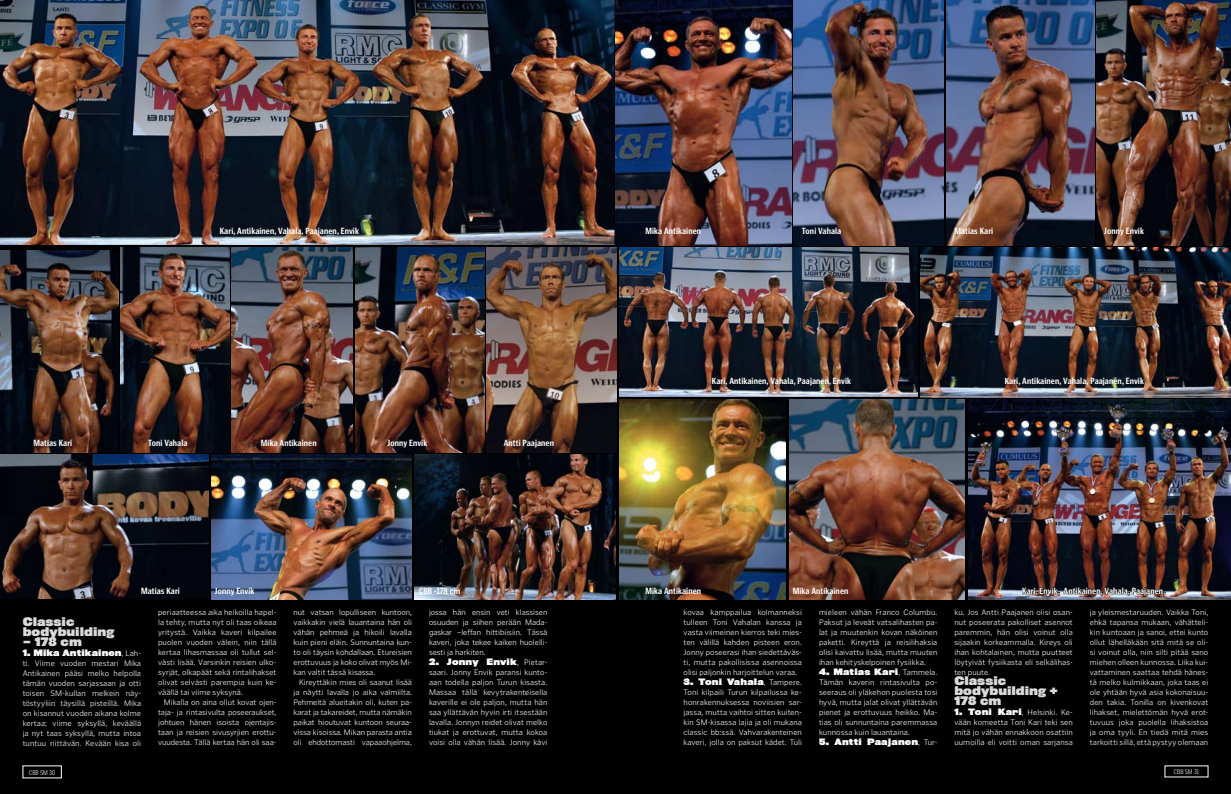
<style>
.page{position:relative;width:1231px;height:794px;background:#fff}
.page>*{position:absolute;margin:0;border:0;box-sizing:border-box;transform-origin:0 0}
.t1{font:700 11px/10px "Rhode";color:#d9dadb}
.t2{font:700 condensed 9px "Poynter Gothic Text";letter-spacing:.01em;color:#fff}
.t3{font:300 8.2px/10px "Poynter Gothic Text";letter-spacing:.005em;color:#fff;text-align:justify}
.t4{font:700 8.2px "Rhode";letter-spacing:.015em;color:#fff}
.t5{font:300 condensed 7px "Poynter Gothic Text";color:#fff}
.s1{font-family:"Poynter Gothic Text";font-weight:300}
.s2{font-family:"Rhode";font-weight:700}
</style>
<div class="page">
<div style="left:0;top:0;width:615px;height:794px;background:#000"></div>
<div style="left:615px;top:0;width:615px;height:794px;background:#000"></div>
<img style="left:0;top:250px;width:118px;height:202px">
<img style="left:120px;top:247px;width:109px;height:205px">
<img style="left:231px;top:247px;width:122px;height:205px">
<img style="left:355px;top:247px;width:129px;height:205px">
<img style="left:486px;top:248px;width:130px;height:204px">
<img style="left:616px;top:0;width:175px;height:246px">
<img style="left:0;top:0;width:616px;height:246px">
<img style="left:414px;top:454px;width:201px;height:145px">
<img style="left:0;top:454px;width:208px;height:144px">
<img style="left:793px;top:0;width:150px;height:245px">
<img style="left:946px;top:0;width:148px;height:245px">
<img style="left:211px;top:454px;width:201px;height:145px">
<img style="left:619px;top:247px;width:298px;height:149px">
<img style="left:920px;top:247px;width:310px;height:150px">
<img style="left:1096px;top:0;width:134px;height:245px">
<img style="left:619px;top:399px;width:166px;height:200px">
<img style="left:789px;top:399px;width:175px;height:200px">
<img style="left:968px;top:399px;width:262px;height:200px">
<svg style="left:1021px;top:586px;width:144px;height:9px"></svg>
<p class="t2" style="left:220px;top:226px;width:141px">Kari, Antikainen, Vahala, Paajanen, Envik</p>
<p class="t2" style="left:33px;top:438px;width:40px">Matias Kari</p>
<p class="t2" style="left:148px;top:438px;width:41px">Toni Vahala</p>
<p class="t2" style="left:261px;top:438px;width:57px">Mika Antikainen</p>
<p class="t2" style="left:387px;top:438px;width:41px">Jonny Envik</p>
<p class="t2" style="left:503px;top:438px;width:52px">Antti Paajanen</p>
<p class="t2" style="left:141px;top:586px;width:40px">Matias Kari</p>
<p class="t2" style="left:215px;top:586px;width:41px">Jonny Envik</p>
<p class="t2" style="left:418px;top:586px;width:43px">CBB -178 cm</p>
<h1 class="t1" style="left:23px;top:617px;width:93px">Classic bodybuilding</h1>
<h1 class="t1" style="left:23px;top:637px;width:61px">– 178 cm</h1>
<p class="t4" style="left:23px;top:648px;width:120px">1. Mika Antikainen<span class="s1">, Lah-</span></p>
<p class="t3" style="left:23px;top:658px;width:120px">ti. Viime vuoden mestari Mika Antikainen pääsi melko helpolla tämän vuoden sarjassaan ja otti toisen SM-kullan melkein näy&shy;töstyyliin täysillä pisteillä. Mika on kisannut vuoden aikana kolme kertaa; viime syksyllä, keväällä ja nyt taas syksyllä, mutta intoa tuntuu riittävän. Kevään kisa oli</p>
<p class="t3" style="left:158px;top:607px;width:120px">periaatteessa aika heikoilla hapel&shy;la tehty, mutta nyt oli taas oikeaa yritystä. Vaikka kaveri kilpailee puolen vuoden välein, niin tällä kertaa lihasmassaa oli tullut sel&shy;västi lisää. Varsinkin reisien ulko&shy;syrjät, olkapäät sekä rintalihakset olivat selvästi parempia kuin ke&shy;väällä tai viime syksynä.</p>
<p class="t3" style="left:158px;top:697px;width:120px;text-indent:6px">Mikalla on aina ollut kovat ojen&shy;taja- ja rintasivulta poseeraukset, johtuen hänen isoista ojentajis&shy;taan ja reisien sivusyrjien erottu&shy;vuudesta. Tällä kertaa hän oli saa-</p>
<p class="t3" style="left:293px;top:607px;width:120px">nut vatsan lopulliseen kuntoon, vaikkakin vielä lauantaina hän oli vähän pehmeä ja hikoili lavalla kuin pieni eläin. Sunnuntaina kun&shy;to oli täysin kohdallaan. Etureisien erottuvuus ja koko olivat myös Mi&shy;kan valtit tässä kisassa.</p>
<p class="t3" style="left:293px;top:677px;width:120px;text-indent:6px">Kireyttäkin mies oli saanut lisää ja näytti lavalla jo aika valmiilta.<br>Pehmeitä alueitakin oli, kuten pa&shy;karat ja takareidet, mutta nämäkin paikat hioutuvat kuntoon seuraa&shy;vissa kisoissa. Mikan parasta antia oli ehdottomasti vapaaohjelma,</p>
<p class="t3" style="left:429px;top:607px;width:120px">jossa hän ensin veti klassisen osuuden ja siihen perään Mada&shy;gaskar –leffan hittibiisiin. Tässä kaveri, joka tekee kaiken huolelli&shy;sesti ja harkiten.</p>
<p class="t4" style="left:429px;top:656px;width:120px">2. Jonny Envik<span class="s1">, Pietar-</span></p>
<p class="t3" style="left:429px;top:667px;width:120px">saari. Jonny Envik paransi kunto&shy;aan todella paljon Turun kisasta.<br>Massaa tällä kevytrakenteisella kaverille ei ole paljon, mutta hän saa yllättävän hyvin irti itsestään lavalla. Jonnyn reidet olivat melko tiukat ja erottuvat, mutta kokoa voisi olla vähän lisää. Jonny kävi</p>
<p class="t2" style="left:645px;top:226px;width:57px">Mika Antikainen</p>
<p class="t2" style="left:801px;top:226px;width:41px">Toni Vahala</p>
<p class="t2" style="left:954px;top:226px;width:40px">Matias Kari</p>
<p class="t2" style="left:1104px;top:226px;width:41px">Jonny Envik</p>
<p class="t2" style="left:711px;top:376px;width:141px">Kari, Antikainen, Vahala, Paajanen, Envik</p>
<p class="t2" style="left:1004px;top:376px;width:141px">Kari, Antikainen, Vahala, Paajanen, Envik</p>
<p class="t2" style="left:645px;top:586px;width:57px">Mika Antikainen</p>
<p class="t2" style="left:792px;top:586px;width:57px">Mika Antikainen</p>
<p class="t2" style="left:1022px;top:586px;width:145px">Kari, Envik, Antikainen, Vahala, Paajanen,</p>
<p class="t3" style="left:683px;top:607px;width:120px">kovaa kamppailua kolmanneksi tulleen Toni Vahalan kanssa ja vasta viimeinen kierros teki mies&shy;ten välillä kahden pisteen eron.<br>Jonny poseerasi ihan siedettäväs&shy;ti, mutta pakollisissa asennoissa olisi paljonkin harjoittelun varaa.</p>
<p class="t4" style="left:683px;top:676px;width:120px">3. Toni Vahala<span class="s1">, Tampere.</span></p>
<p class="t3" style="left:683px;top:687px;width:120px">Toni kilpaili Turun kilpailussa ke&shy;honrakennuksessa noviisien sar&shy;jassa, mutta vaihtoi sitten kuiten&shy;kin SM-kisassa lajia ja oli mukana classic bb:ssä. Vahvarakenteinen kaveri, jolla on paksut kädet. Tuli</p>
<p class="t3" style="left:819px;top:607px;width:120px">mieleen vähän Franco Columbu.<br>Paksut ja leveät vatsalihasten pa&shy;lat ja muutenkin kovan näköinen paketti. Kireyttä ja reisilihaksia olisi kaivattu lisää, mutta muuten ihan kehityskelpoinen fysiikka.</p>
<p class="t4" style="left:819px;top:666px;width:120px">4. Matias Kari<span class="s1">, Tammela.</span></p>
<p class="t3" style="left:819px;top:677px;width:120px">Tämän kaverin rintasivulta po&shy;seeraus oli yläkehon puolesta tosi hyvä, mutta jalat olivat yllättävän pienet ja erottuvuus heikko. Ma&shy;tias oli sunnuntaina paremmassa kunnossa kuin lauantaina.</p>
<p class="t4" style="left:819px;top:736px;width:120px">5. Antti Paajanen<span class="s1">, Tur-</span></p>
<p class="t3" style="left:954px;top:607px;width:120px">ku. Jos Antti Paajanen olisi osan&shy;nut poseerata pakolliset asennot paremmin, hän olisi voinut olla sijaakin korkeammalla. Kireys oli ihan kohtalainen, mutta puutteet löytyivät fysiikasta eli selkälihas&shy;ten puute.</p>
<h1 class="t1" style="left:954px;top:675px;width:105px">Classic bodybuilding +<br>178 cm</h1>
<p class="t3" style="left:954px;top:707px;width:120px"><span class="s2">1. Toni Kari</span>, Helsinki. Ke&shy;vään komeetta Toni Kari teki sen mitä jo vähän ennakkoon osattiin uumoilla eli voitti oman sarjansa</p>
<p class="t3" style="left:1089px;top:607px;width:120px">ja yleismestaruuden. Vaikka Toni, ehkä tapansa mukaan, vähätteli&shy;kin kuntoaan ja sanoi, ettei kunto ollut lähelläkään sitä mitä se oli&shy;si voinut olla, niin silti pitää sano miehen olleen kunnossa. Liika kui&shy;vattaminen saattaa tehdä hänes&shy;tä melko kulmikkaan, joka taas ei ole yhtään hyvä asia kokonaisuu&shy;den takia. Tonilla on kivenkovat lihakset, mielettömän hyvä erot&shy;tuvuus joka puolella lihaksistoa ja oma tyyli. En tiedä mitä mies tarkoitti sillä, että pystyy olemaan</p>
<p class="t5" style="left:29px;top:768px;width:28px">CBB SM 30</p>
<p class="t5" style="left:1173px;top:768px;width:27px">CBB SM 31</p>
</div>
